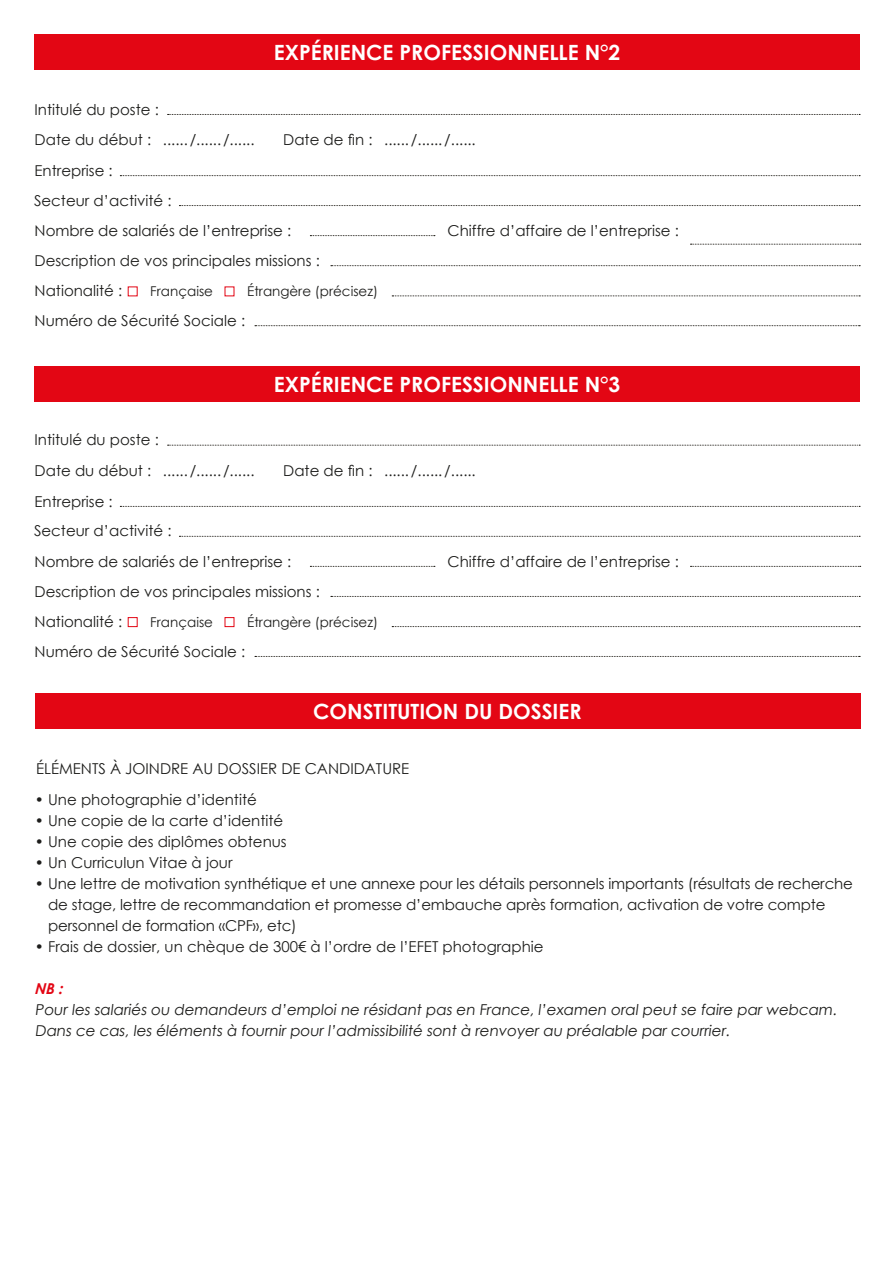
<style>
.page{position:relative;width:893px;height:1263px;background:#fff}
.page>*{position:absolute;margin:0;border:0;box-sizing:border-box;transform-origin:0 0}
.t1{font:700 21px "Century Gothic";color:#fff}
.t2{font:15px/21px "Century Gothic";color:#1d1d1b}
.t3{font:italic 700 15px "Century Gothic";color:#e30614}
.t4{font:13.5px "Century Gothic";color:#1d1d1b}
</style>
<div class="page">
<div style="left:35px;top:34px;width:825px;height:36px;background:#e30614"></div>
<div style="left:35px;top:366px;width:825px;height:35px;background:#e30614"></div>
<svg style="left:168px;top:114px;width:692px;height:1px"></svg>
<svg style="left:168px;top:445px;width:692px;height:1px"></svg>
<svg style="left:690px;top:244px;width:171px;height:1px"></svg>
<svg style="left:690px;top:566px;width:171px;height:1px"></svg>
<svg style="left:120px;top:175px;width:740px;height:1px"></svg>
<svg style="left:120px;top:506px;width:740px;height:1px"></svg>
<svg style="left:179px;top:205px;width:681px;height:1px"></svg>
<svg style="left:179px;top:536px;width:681px;height:1px"></svg>
<svg style="left:310px;top:235px;width:125px;height:1px"></svg>
<svg style="left:310px;top:566px;width:125px;height:1px"></svg>
<svg style="left:392px;top:295px;width:468px;height:1px"></svg>
<svg style="left:392px;top:626px;width:468px;height:1px"></svg>
<svg style="left:331px;top:265px;width:529px;height:1px"></svg>
<svg style="left:331px;top:596px;width:529px;height:1px"></svg>
<svg style="left:255px;top:325px;width:605px;height:1px"></svg>
<svg style="left:255px;top:656px;width:605px;height:1px"></svg>
<div style="left:128px;top:617px;width:10px;height:10px;border:1px solid #e30614"></div>
<div style="left:225px;top:617px;width:9px;height:10px;border:1px solid #e30614"></div>
<div style="left:35px;top:693px;width:825px;height:36px;background:#e30614"></div>
<p class="t2" style="left:35px;top:98px;width:126px">Intitulé du poste :</p>
<p class="t2" style="left:35px;top:129px;width:118px">Date du début :</p>
<p class="t2" style="left:35px;top:160px;width:80px">Entreprise :</p>
<p class="t2" style="left:163px;top:129px;width:93px">...... /...... /......</p>
<p class="t2" style="left:34px;top:190px;width:139px">Secteur d’activité :</p>
<h1 class="t1" style="left:274px;top:36px;width:348px">EXPÉRIENCE PROFESSIONNELLE N°2</h1>
<p class="t2" style="left:283px;top:129px;width:91px">Date de fin :</p>
<p class="t2" style="left:384px;top:129px;width:93px">...... /...... /......</p>
<p class="t2" style="left:35px;top:220px;width:258px">Nombre de salariés de l’entreprise :</p>
<p class="t2" style="left:35px;top:250px;width:287px">Description de vos principales missions :</p>
<p class="t2" style="left:35px;top:280px;width:89px">Nationalité :</p>
<p class="t4" style="left:150px;top:282px;width:64px">Française</p>
<p class="t4" style="left:247px;top:282px;width:132px">Étrangère (précisez)</p>
<p class="t2" style="left:35px;top:310px;width:212px">Numéro de Sécurité Sociale :</p>
<p class="t2" style="left:448px;top:220px;width:233px">Chiffre d’affaire de l’entreprise :</p>
<p class="t2" style="left:35px;top:429px;width:126px">Intitulé du poste :</p>
<p class="t2" style="left:35px;top:460px;width:118px">Date du début :</p>
<p class="t2" style="left:35px;top:491px;width:80px">Entreprise :</p>
<p class="t2" style="left:163px;top:460px;width:93px">...... /...... /......</p>
<p class="t2" style="left:34px;top:520px;width:139px">Secteur d’activité :</p>
<h1 class="t1" style="left:274px;top:368px;width:348px">EXPÉRIENCE PROFESSIONNELLE N°3</h1>
<p class="t2" style="left:283px;top:460px;width:91px">Date de fin :</p>
<p class="t2" style="left:384px;top:460px;width:93px">...... /...... /......</p>
<p class="t2" style="left:35px;top:550px;width:258px">Nombre de salariés de l’entreprise :</p>
<p class="t2" style="left:35px;top:580px;width:287px">Description de vos principales missions :</p>
<p class="t2" style="left:35px;top:610px;width:89px">Nationalité :</p>
<p class="t4" style="left:150px;top:613px;width:64px">Française</p>
<p class="t4" style="left:247px;top:613px;width:132px">Étrangère (précisez)</p>
<p class="t2" style="left:35px;top:640px;width:212px">Numéro de Sécurité Sociale :</p>
<p class="t2" style="left:448px;top:550px;width:233px">Chiffre d’affaire de l’entreprise :</p>
<h1 class="t1" style="left:313px;top:696px;width:270px">CONSTITUTION DU DOSSIER</h1>
<p class="t2" style="left:36px;top:758px;width:375px">ÉLÉMENTS À JOINDRE AU DOSSIER DE CANDIDATURE</p>
<p class="t2" style="left:35px;top:788px;width:224px">• Une photographie d’identité</p>
<p class="t2" style="left:35px;top:809px;width:250px">• Une copie de la carte d’identité</p>
<p class="t2" style="left:35px;top:830px;width:253px">• Une copie des diplômes obtenus</p>
<p class="t2" style="left:35px;top:851px;width:199px">• Un Curriculun Vitae à jour</p>
<p class="t2" style="left:48px;top:872px;width:806px;text-indent:-13px">• Une lettre de motivation synthétique et une annexe pour les détails personnels importants (résultats de recherche de stage, lettre de recommandation et promesse d’embauche après formation, activation de votre compte personnel de formation «CPF», etc)</p>
<p class="t2" style="left:35px;top:935px;width:510px">• Frais de dossier, un chèque de 300€ à l’ordre de l’EFET photographie</p>
<p class="t3" style="left:35px;top:977px;width:32px">NB :</p>
<p class="t2" style="left:35px;top:998px;width:806px">Pour les salariés ou demandeurs d’emploi ne résidant pas en France, l’examen oral peut se faire par webcam.<br>Dans ce cas, les éléments à fournir pour l’admissibilité sont à renvoyer au préalable par courrier.</p>
</div>
